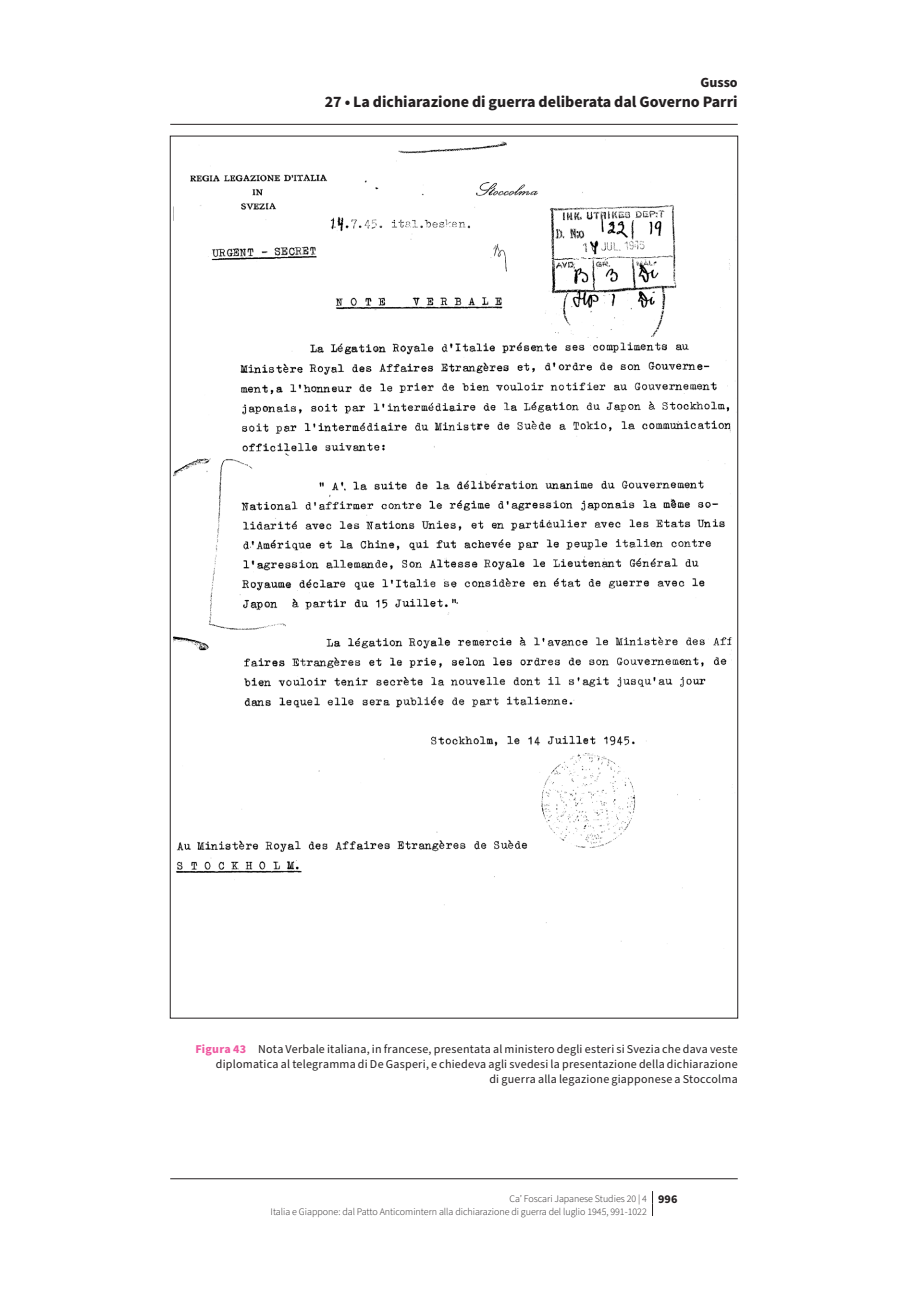
<style>
.page{position:relative;width:908px;height:1304px;background:#fff}
.page>*{position:absolute;margin:0;border:0;box-sizing:border-box;transform-origin:0 0}
.t1{font:700 16px "Source Sans Pro";color:#231f20}
.t2{font:700 14px "Source Sans Pro";color:#231f20}
.t3{font:12px/15px "Source Sans Pro";letter-spacing:.02em;color:#231f20;text-align:right}
.t4{font:300 10px/12.4px "Source Sans Pro";color:#231f20}
.s1{font-weight:700;color:#ef59a1}
.s2{font-weight:700;font-size:12px}
</style>
<div class="page">
<svg style="left:652px;top:1191px;width:1px;height:25px"></svg>
<img style="left:173px;top:139px;width:560px;height:805px">
<hr style="left:170px;top:124px;width:567px;height:1px;background:#231f20">
<hr style="left:170px;top:1178px;width:567px;height:1px;background:#231f20">
<p class="t2" style="left:700px;top:73px;width:39px">Gusso</p>
<h1 class="t1" style="left:324px;top:91px;width:414px">27 • La dichiarazione di guerra deliberata dal Governo Parri</h1>
<p class="t3" style="left:195px;top:1042px;width:543px"><span class="s1">Figura 43</span> Nota Verbale italiana, in francese, presentata al ministero degli esteri si Svezia che dava veste diplomatica al telegramma di De Gasperi, e chiedeva agli svedesi la presentazione della dichiarazione<br>di guerra alla legazione giapponese a Stoccolma</p>
<p class="t4" style="left:270px;top:1193px;width:408px;text-indent:239px">Ca’ Foscari Japanese Studies 20 | 4 <span class="s2">996<br></span>Italia e Giappone: dal Patto Anticomintern alla dichiarazione di guerra del luglio 1945, 991-1022</p>
</div>
